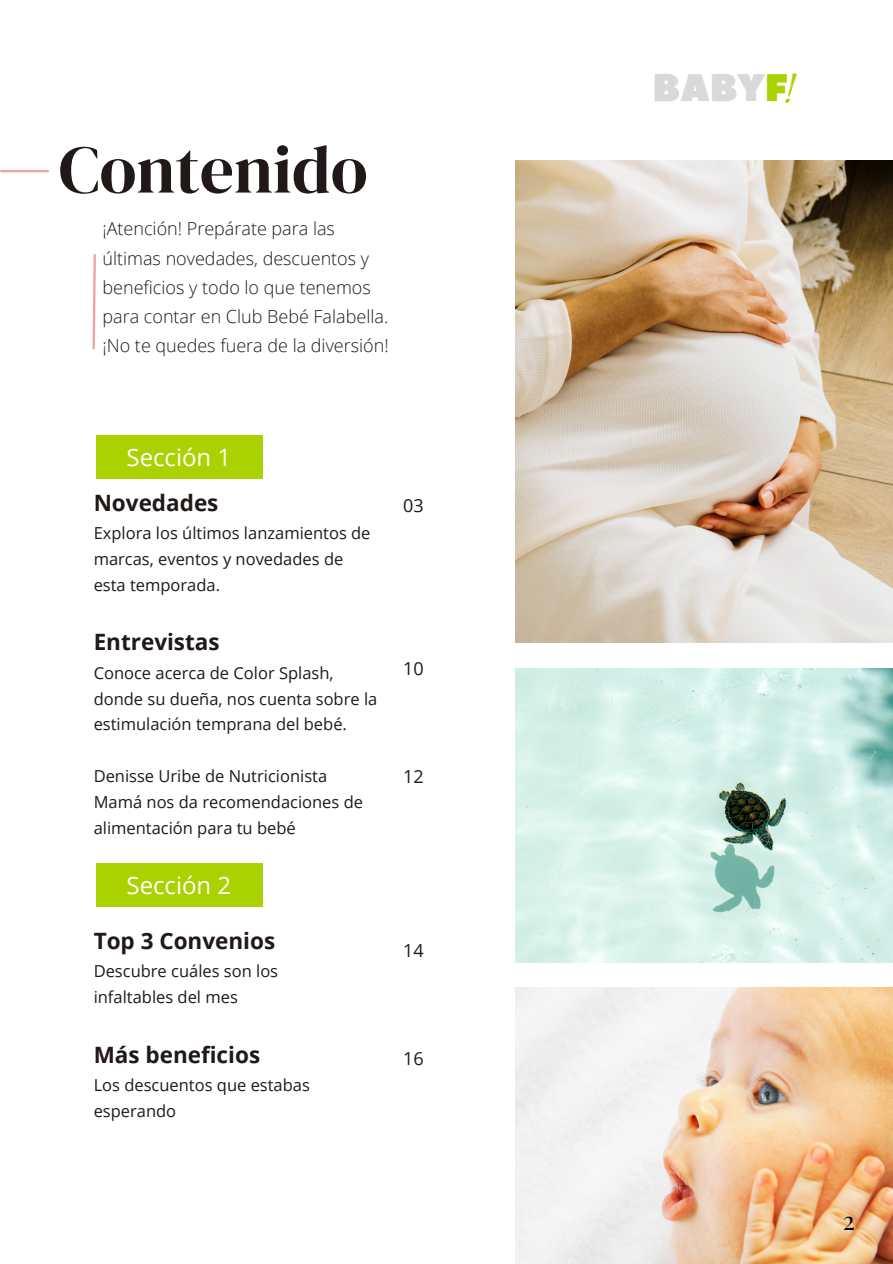
<style>
.page{position:relative;width:893px;height:1264px;background:#fff}
.page>*{position:absolute;margin:0;border:0;box-sizing:border-box;transform-origin:0 0}
.t1{font:67.5px "DM Serif Display";color:#201917}
.t2{font:38.25px "Peace Sans";color:#d9d9d9}
.t3{font:25.5px "Playfair Display";color:#000}
.t4{font:24px "Open Sans";color:#fff}
.t5{font:700 22.5px "Open Sans";color:#201917}
.t6{font:300 18px/29.2px "Open Sans";color:#201917}
.t7{font:18px "Open Sans";color:#201917}
.t8{font:16.5px/25.8px "Open Sans";color:#201917}
.s1{color:#a9d200}
.s2{font-family:"Playlist Script";font-size:36.9px;color:#a9d200}
</style>
<div class="page">
<svg style="left:92px;top:254px;width:4px;height:96px"></svg>
<img style="left:515px;top:161px;width:377px;height:481px">
<img style="left:515px;top:668px;width:377px;height:294px">
<img style="left:515px;top:987px;width:377px;height:276px">
<div style="left:96px;top:435px;width:166px;height:44px;background:#a9d200"></div>
<hr style="left:1px;top:170px;width:47px;height:2px;background:#f39f9d">
<div style="left:96px;top:863px;width:166px;height:44px;background:#a9d200"></div>
<p class="t1" style="left:59px;top:123px;width:310px">Contenido</p>
<p class="t6" style="left:102px;top:214px;width:288px">¡Atención! Prepárate para las últimas novedades, descuentos y beneficios y todo lo que tenemos para contar en Club Bebé Falabella. ¡No te quedes fuera de la diversión!</p>
<p class="t4" style="left:126px;top:440px;width:106px">Sección 1</p>
<p class="t5" style="left:94px;top:487px;width:126px">Novedades</p>
<p class="t8" style="left:94px;top:519px;width:278px">Explora los últimos lanzamientos de marcas, eventos y novedades de esta temporada.</p>
<p class="t5" style="left:94px;top:626px;width:128px">Entrevistas</p>
<p class="t8" style="left:94px;top:659px;width:285px">Conoce acerca de Color Splash, donde su dueña, nos cuenta sobre la estimulación temprana del bebé.</p>
<p class="t8" style="left:94px;top:762px;width:271px">Denisse Uribe de Nutricionista<br>Mamá nos da recomendaciones de alimentación para tu bebé</p>
<p class="t4" style="left:126px;top:868px;width:106px">Sección 2</p>
<p class="t5" style="left:94px;top:925px;width:183px">Top 3 Convenios</p>
<p class="t8" style="left:94px;top:957px;width:186px">Descubre cuáles son los infaltables del mes</p>
<p class="t5" style="left:94px;top:1038px;width:168px">Más beneficios</p>
<p class="t8" style="left:94px;top:1071px;width:218px">Los descuentos que estabas esperando</p>
<p class="t7" style="left:403px;top:493px;width:22px">03</p>
<p class="t7" style="left:403px;top:655px;width:22px">10</p>
<p class="t7" style="left:403px;top:763px;width:22px">12</p>
<p class="t7" style="left:403px;top:937px;width:22px">14</p>
<p class="t7" style="left:403px;top:1045px;width:22px">16</p>
<p class="t2" style="left:652px;top:62px;width:141px">BABY<span class="s1">F</span><span class="s2">!</span></p>
<p class="t3" style="left:842px;top:1202px;width:14px">2</p>
</div>
